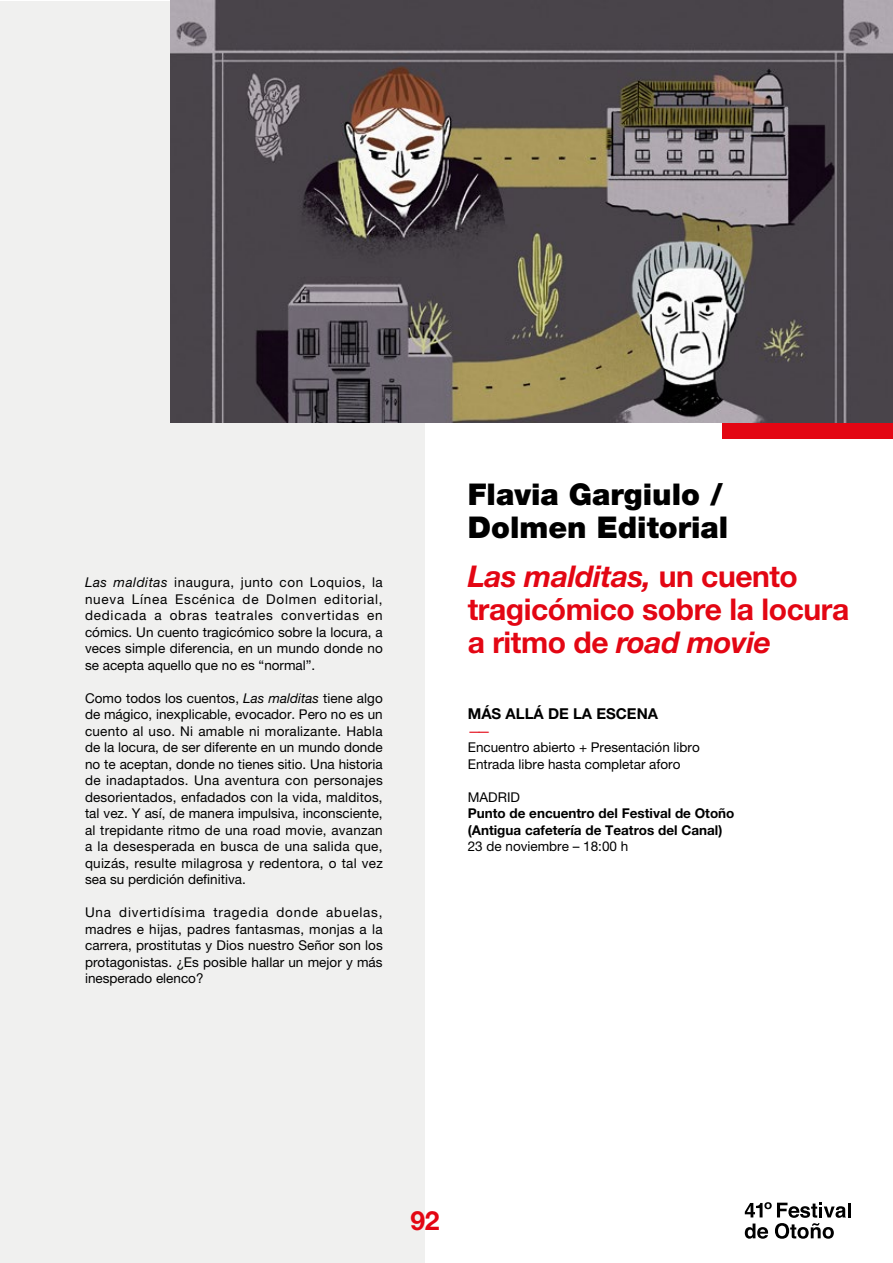
<style>
.page{position:relative;width:893px;height:1263px;background:#fff}
.page>*{position:absolute;margin:0;border:0;box-sizing:border-box;transform-origin:0 0}
.t1{font:700 30px/33px "Helvetica Neue LT Pro";letter-spacing:-.015em;color:#e30613}
.t2{font:900 30px/33px "Helvetica Neue LT Pro";color:#000}
.t3{font:700 26.55px "Helvetica Neue LT Pro";color:#e30613}
.t4{font:700 15px "Helvetica Neue LT Pro";color:#000}
.t5{font:13.5px/16.5px "Helvetica Neue LT Pro";color:#000;text-align:justify}
.t6{font:700 13.5px/16.5px "Helvetica Neue LT Pro";color:#000}
.t7{font:13.5px "Helvetica Neue LT Pro";color:#e30613}
.s1{font-style:italic}
</style>
<div class="page">
<div style="left:1px;top:1px;width:424px;height:1261px;background:#f0f0ef"></div>
<div style="left:723px;top:307px;width:170px;height:132px;background:#e30613"></div>
<hr style="left:848px;top:1203px;width:3px;height:14px;background:#000">
<svg style="left:745px;top:1202px;width:101px;height:37px"></svg>
<img style="left:170px;top:0;width:723px;height:422px">
<p class="t5" style="left:85px;top:574px;width:299px"><span class="s1">Las malditas</span> inaugura, junto con Loquios, la nueva Línea Escénica de Dolmen editorial, dedicada a obras teatrales convertidas en cómics. Un cuento tragicómico sobre la locura, a veces simple diferencia, en un mundo donde no se acepta aquello que no es “normal”.</p>
<p class="t5" style="left:85px;top:689px;width:299px">Como todos los cuentos, <span class="s1">Las malditas</span> tiene algo de mágico, inexplicable, evocador. Pero no es un cuento al uso. Ni amable ni moralizante. Habla de la locura, de ser diferente en un mundo donde no te aceptan, donde no tienes sitio. Una historia de inadaptados. Una aventura con personajes desorientados, enfadados con la vida, malditos, tal vez. Y así, de manera impulsiva, inconsciente, al trepidante ritmo de una road movie, avanzan a la desesperada en busca de una salida que, quizás, resulte milagrosa y redentora, o tal vez sea su perdición definitiva.</p>
<p class="t5" style="left:85px;top:904px;width:299px">Una divertidísima tragedia donde abuelas, madres e hijas, padres fantasmas, monjas a la carrera, prostitutas y Dios nuestro Señor son los protagonistas. ¿Es posible hallar un mejor y más inesperado elenco?</p>
<h1 class="t2" style="left:468px;top:477px;width:262px">Flavia Gargiulo /<br>Dolmen Editorial</h1>
<h1 class="t1" style="left:468px;top:559px;width:383px"><span class="s1">Las malditas,</span> un cuento tragicómico sobre la locura a ritmo de <span class="s1">road movie</span></h1>
<p class="t4" style="left:468px;top:704px;width:192px">MÁS ALLÁ DE LA ESCENA</p>
<p class="t7" style="left:468px;top:723px;width:24px">——</p>
<p class="t5" style="left:468px;top:739px;width:234px">Encuentro abierto + Presentación libro<br>Entrada libre hasta completar aforo</p>
<p class="t5" style="left:468px;top:788px;width:54px">MADRID</p>
<p class="t6" style="left:468px;top:805px;width:268px">Punto de encuentro del Festival de Otoño (Antigua cafetería de Teatros del Canal)</p>
<p class="t5" style="left:468px;top:838px;width:162px">23 de noviembre – 18:00 h</p>
<h2 class="t3" style="left:411px;top:1204px;width:30px">92</h2>
</div>
